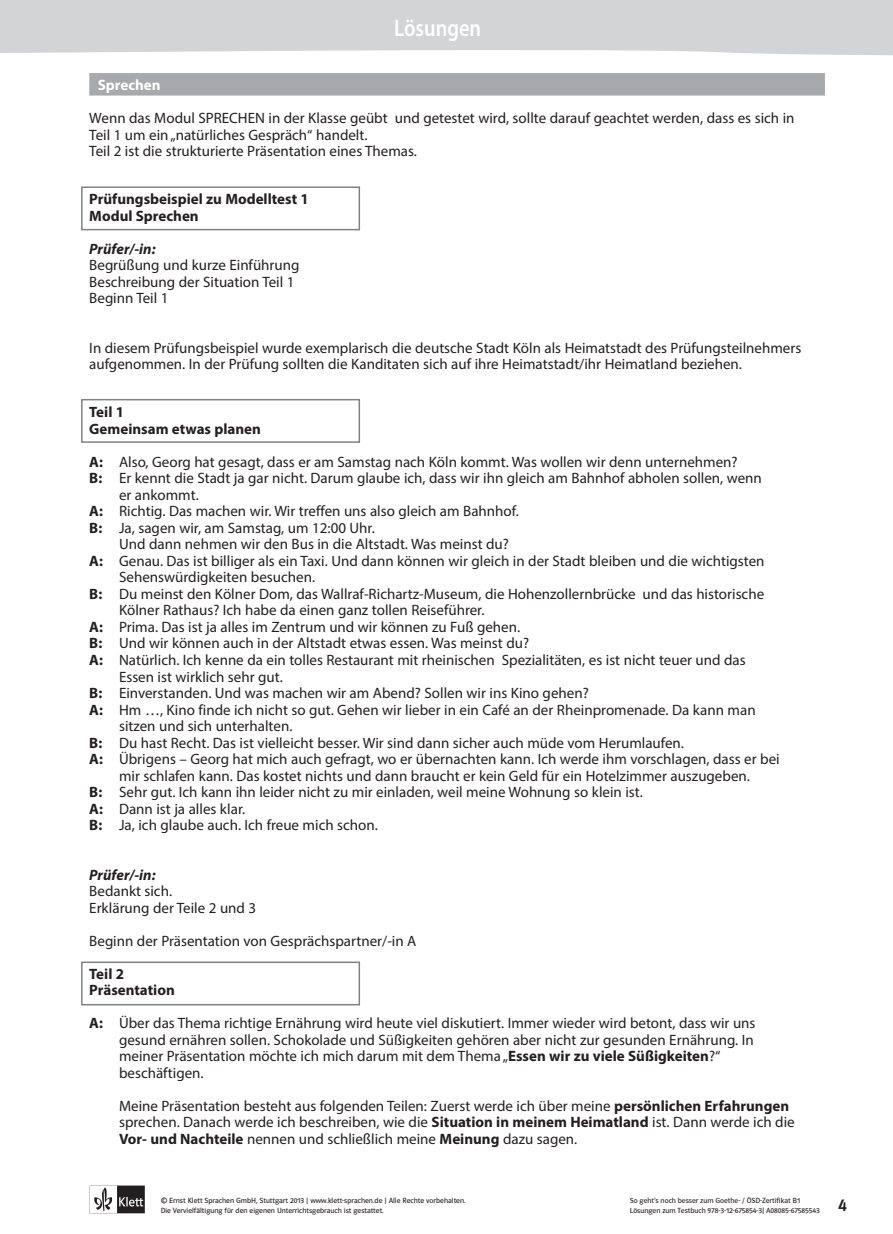
<style>
.page{position:relative;width:893px;height:1234px;background:#fff}
.page>*{position:absolute;margin:0;border:0;box-sizing:border-box;transform-origin:0 0}
.t1{font:600 24px "Myriad Pro";color:#fff;scale:.85 1}
.t2{font:18px "Polo ST11 K Krftg";color:#231f20}
.t3{font:15px/16.5px "Myriad Pro";color:#231f20}
.t4{font:700 15px/16.5px "Myriad Pro";color:#231f20}
.t5{font:italic 700 15px "Myriad Pro";color:#231f20}
.t6{font:700 15px "Myriad Pro";color:#fff}
.t7{font:7.5px/9.8px "Polo ST11 K Buch";color:#231f20}
.t8{font:7.5px/9.8px "Polo ST11 K Buch";color:#231f20}
.s1{font-weight:700}
</style>
<div class="page">
<svg style="left:89px;top:1185px;width:56px;height:27px"></svg>
<svg style="left:0;top:0;width:893px;height:96px;fill:#d3d4d6"></svg>
<div style="left:89px;top:73px;width:736px;height:22px;background:#a8a9ad"></div>
<div style="left:81px;top:186px;width:279px;height:44px;border:2px solid #808285"></div>
<div style="left:81px;top:399px;width:279px;height:44px;border:2px solid #808285"></div>
<div style="left:81px;top:961px;width:279px;height:44px;border:2px solid #808285"></div>
<h1 class="t1" style="left:394px;top:12px;width:104px">Lösungen</h1>
<h1 class="t1" style="left:415px;top:12px;width:104px">Lösungen</h1>
<p class="t6" style="left:98px;top:75px;width:64px">Sprechen</p>
<p class="t3" style="left:89px;top:109px;width:707px">Wenn das Modul SPRECHEN in der Klasse geübt und getestet wird, sollte darauf geachtet werden, dass es sich in<br>Teil 1 um ein „natürliches Gespräch“ handelt.<br>Teil 2 ist die strukturierte Präsentation eines Themas.</p>
<p class="t4" style="left:89px;top:190px;width:221px">Prüfungsbeispiel zu Modelltest 1<br>Modul Sprechen</p>
<p class="t5" style="left:89px;top:239px;width:68px">Prüfer/-in:</p>
<p class="t3" style="left:89px;top:256px;width:212px">Begrüßung und kurze Einführung<br>Beschreibung der Situation Teil 1<br>Beginn Teil 1</p>
<p class="t3" style="left:89px;top:339px;width:713px">In diesem Prüfungsbeispiel wurde exemplarisch die deutsche Stadt Köln als Heimatstadt des Prüfungsteilnehmers aufgenommen. In der Prüfung sollten die Kanditaten sich auf ihre Heimatstadt/ihr Heimatland beziehen.</p>
<p class="t4" style="left:89px;top:403px;width:173px">Teil 1<br>Gemeinsam etwas planen</p>
<p class="t3" style="left:89px;top:453px;width:650px"><span class="s1">A:</span> Also, Georg hat gesagt, dass er am Samstag nach Köln kommt. Was wollen wir denn unternehmen?</p>
<p class="t3" style="left:89px;top:469px;width:674px"><span class="s1">B:</span> Er kennt die Stadt ja gar nicht. Darum glaube ich, dass wir ihn gleich am Bahnhof abholen sollen, wenn</p>
<p class="t3" style="left:119px;top:486px;width:81px">er ankommt.</p>
<p class="t3" style="left:89px;top:502px;width:431px"><span class="s1">A:</span> Richtig. Das machen wir. Wir treffen uns also gleich am Bahnhof.</p>
<p class="t3" style="left:89px;top:519px;width:287px"><span class="s1">B:</span> Ja, sagen wir, am Samstag, um 12:00 Uhr.</p>
<p class="t3" style="left:119px;top:535px;width:391px">Und dann nehmen wir den Bus in die Altstadt. Was meinst du?</p>
<p class="t3" style="left:89px;top:552px;width:677px"><span class="s1">A:</span> Genau. Das ist billiger als ein Taxi. Und dann können wir gleich in der Stadt bleiben und die wichtigsten</p>
<p class="t3" style="left:119px;top:568px;width:198px">Sehenswürdigkeiten besuchen.</p>
<p class="t3" style="left:89px;top:585px;width:676px"><span class="s1">B:</span> Du meinst den Kölner Dom, das Wallraf-Richartz-Museum, die Hohenzollernbrücke und das historische</p>
<p class="t3" style="left:119px;top:601px;width:367px">Kölner Rathaus? Ich habe da einen ganz tollen Reiseführer.</p>
<p class="t3" style="left:89px;top:618px;width:432px"><span class="s1">A:</span> Prima. Das ist ja alles im Zentrum und wir können zu Fuß gehen.</p>
<p class="t3" style="left:89px;top:634px;width:441px"><span class="s1">B:</span> Und wir können auch in der Altstadt etwas essen. Was meinst du?</p>
<p class="t3" style="left:89px;top:651px;width:658px"><span class="s1">A:</span> Natürlich. Ich kenne da ein tolles Restaurant mit rheinischen Spezialitäten, es ist nicht teuer und das</p>
<p class="t3" style="left:119px;top:667px;width:165px">Essen ist wirklich sehr gut.</p>
<p class="t3" style="left:89px;top:684px;width:501px"><span class="s1">B:</span> Einverstanden. Und was machen wir am Abend? Sollen wir ins Kino gehen?</p>
<p class="t3" style="left:89px;top:700px;width:668px"><span class="s1">A:</span> Hm …, Kino finde ich nicht so gut. Gehen wir lieber in ein Café an der Rheinpromenade. Da kann man</p>
<p class="t3" style="left:119px;top:717px;width:175px">sitzen und sich unterhalten.</p>
<p class="t3" style="left:89px;top:733px;width:596px"><span class="s1">B:</span> Du hast Recht. Das ist vielleicht besser. Wir sind dann sicher auch müde vom Herumlaufen.</p>
<p class="t3" style="left:89px;top:750px;width:692px"><span class="s1">A:</span> Übrigens – Georg hat mich auch gefragt, wo er übernachten kann. Ich werde ihm vorschlagen, dass er bei</p>
<p class="t3" style="left:119px;top:766px;width:632px">mir schlafen kann. Das kostet nichts und dann braucht er kein Geld für ein Hotelzimmer auszugeben.</p>
<p class="t3" style="left:89px;top:783px;width:555px"><span class="s1">B:</span> Sehr gut. Ich kann ihn leider nicht zu mir einladen, weil meine Wohnung so klein ist.</p>
<p class="t3" style="left:89px;top:799px;width:157px"><span class="s1">A:</span> Dann ist ja alles klar.</p>
<p class="t3" style="left:89px;top:816px;width:290px"><span class="s1">B:</span> Ja, ich glaube auch. Ich freue mich schon.</p>
<p class="t5" style="left:89px;top:864px;width:68px">Prüfer/-in:</p>
<p class="t3" style="left:89px;top:882px;width:168px">Bedankt sich.<br>Erklärung der Teile 2 und 3</p>
<p class="t3" style="left:89px;top:931px;width:329px">Beginn der Präsentation von Gesprächspartner/-in A</p>
<p class="t4" style="left:89px;top:964px;width:87px">Teil 2<br>Präsentation</p>
<p class="t3" style="left:119px;top:1014px;width:638px;text-indent:-30px"><span class="s1">A:</span> Über das Thema richtige Ernährung wird heute viel diskutiert. Immer wieder wird betont, dass wir uns gesund ernähren sollen. Schokolade und Süßigkeiten gehören aber nicht zur gesunden Ernährung. In meiner Präsentation möchte ich mich darum mit dem Thema „<span class="s1">Essen wir zu viele Süßigkeiten</span>?“ beschäftigen.</p>
<p class="t3" style="left:119px;top:1096px;width:677px">Meine Präsentation besteht aus folgenden Teilen: Zuerst werde ich über meine <span class="s1">persönlichen Erfahrungen </span>sprechen. Danach werde ich beschreiben, wie die <span class="s1">Situation in meinem Heimatland</span> ist. Dann werde ich die<br><span class="s1">Vor- und Nachteile</span> nennen und schließlich meine <span class="s1">Meinung</span> dazu sagen.</p>
<p class="t7" style="left:161px;top:1195px;width:306px">© Ernst Klett Sprachen GmbH, Stuttgart 2013 | www.klett-sprachen.de | Alle Rechte vorbehalten.<br>Die Vervielfältigung für den eigenen Unterrichtsgebrauch ist gestattet.</p>
<p class="t8" style="left:630px;top:1195px;width:191px">So geht’s noch besser zum Goethe- / ÖSD-Zertifikat B1<br>Lösungen zum Testbuch 978-3-12-675854-3| A08085-67585543</p>
<p class="t2" style="left:838px;top:1194px;width:10px">4</p>
</div>
